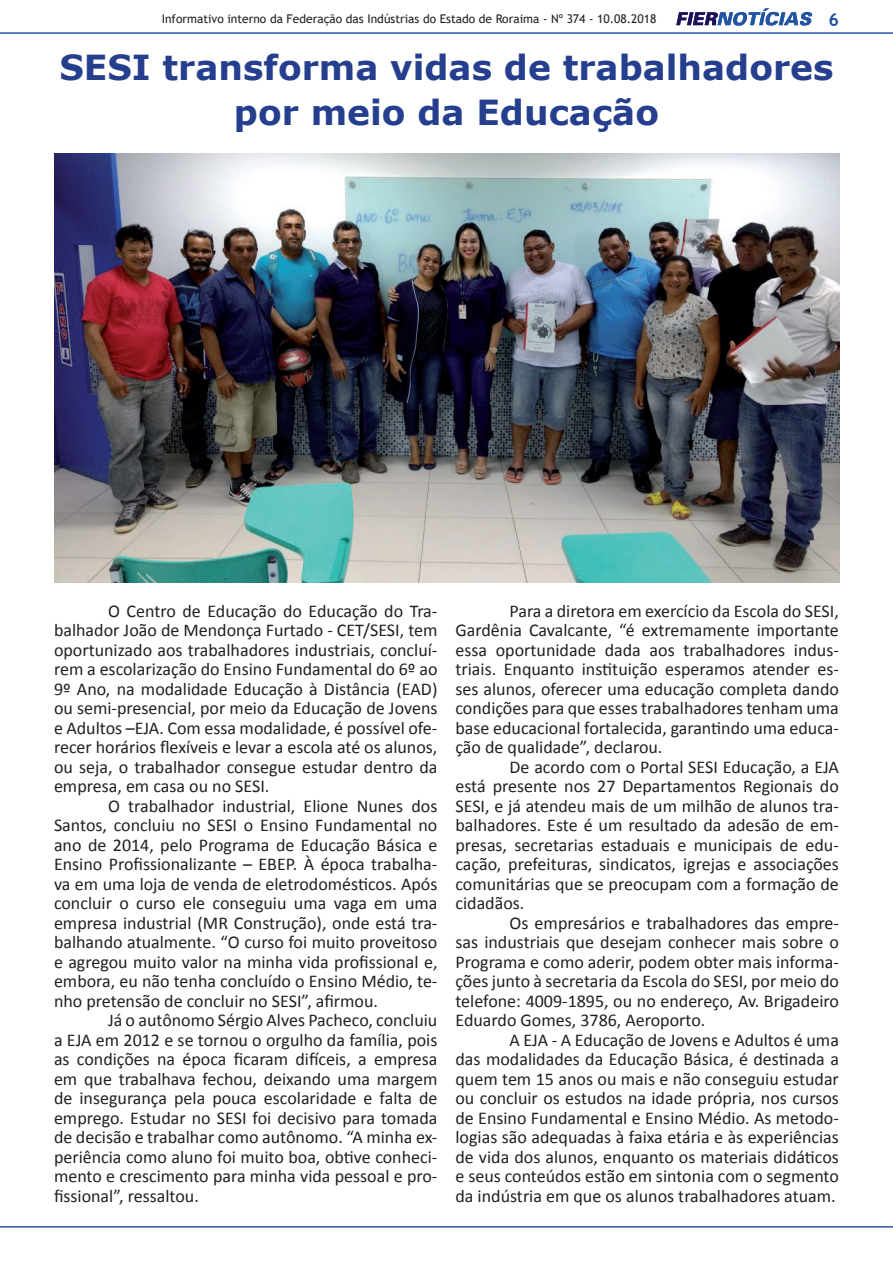
<style>
.page{position:relative;width:893px;height:1263px;background:#fff}
.page>*{position:absolute;margin:0;border:0;box-sizing:border-box;transform-origin:0 0}
.t1{font:700 34.5px/45px "Verdana";color:#253f8e;text-align:center}
.t2{font:18px/19.5px "Calibri";color:#231f20;text-align:justify}
.t3{font:700 18px "Trebuchet MS";color:#2254a4}
.t4{font:12px "Trebuchet MS";color:#231f20}
</style>
<div class="page">
<svg style="left:676px;top:8px;width:136px;height:18px"></svg>
<hr style="left:0;top:32px;width:893px;height:2px;background:#2254a4">
<hr style="left:0;top:1226px;width:893px;height:1px;background:#2254a4">
<img style="left:55px;top:153px;width:785px;height:430px">
<p class="t4" style="left:162px;top:11px;width:496px">Informativo interno da Federação das Indústrias do Estado de Roraima - Nº 374 - 10.08.2018</p>
<p class="t3" style="left:828px;top:8px;width:12px">6</p>
<h1 class="t1" style="left:59px;top:45px;width:776px">SESI transforma vidas de trabalhadores por meio da Educação</h1>
<p class="t2" style="left:54px;top:600px;width:385px;text-indent:54px">O Centro de Educação do Educação do Tra&shy;balhador João de Mendonça Furtado - CET/SESI, tem oportunizado aos trabalhadores industriais, concluí&shy;rem a escolarização do Ensino Fundamental do 6º ao 9º Ano, na modalidade Educação à Distância (EAD) ou semi-presencial, por meio da Educação de Jovens e Adultos –EJA. Com essa modalidade, é possível ofe&shy;recer horários flexíveis e levar a escola até os alunos, ou seja, o trabalhador consegue estudar dentro da empresa, em casa ou no SESI.</p>
<p class="t2" style="left:54px;top:795px;width:385px;text-indent:54px">O trabalhador industrial, Elione Nunes dos Santos, concluiu no SESI o Ensino Fundamental no ano de 2014, pelo Programa de Educação Básica e Ensino Profissionalizante – EBEP. À época trabalha&shy;va em uma loja de venda de eletrodomésticos. Após concluir o curso ele conseguiu uma vaga em uma empresa industrial (MR Construção), onde está tra&shy;balhando atualmente. “O curso foi muito proveitoso e agregou muito valor na minha vida profissional e, embora, eu não tenha concluído o Ensino Médio, te&shy;nho pretensão de concluir no SESI”, afirmou.</p>
<p class="t2" style="left:54px;top:1010px;width:385px;text-indent:54px">Já o autônomo Sérgio Alves Pacheco, concluiu a EJA em 2012 e se tornou o orgulho da família, pois as condições na época ficaram difíceis, a empresa em que trabalhava fechou, deixando uma margem de insegurança pela pouca escolaridade e falta de emprego. Estudar no SESI foi decisivo para tomada de decisão e trabalhar como autônomo. “A minha ex&shy;periência como aluno foi muito boa, obtive conheci&shy;mento e crescimento para minha vida pessoal e pro&shy;fissional”, ressaltou.</p>
<p class="t2" style="left:455px;top:600px;width:385px;text-indent:54px">Para a diretora em exercício da Escola do SESI, Gardênia Cavalcante, “é extremamente importante essa oportunidade dada aos trabalhadores indus&shy;triais. Enquanto instituição esperamos atender es&shy;ses alunos, oferecer uma educação completa dando condições para que esses trabalhadores tenham uma base educacional fortalecida, garantindo uma educa&shy;ção de qualidade”, declarou.</p>
<p class="t2" style="left:455px;top:756px;width:385px;text-indent:54px">De acordo com o Portal SESI Educação, a EJA está presente nos 27 Departamentos Regionais do SESI, e já atendeu mais de um milhão de alunos tra&shy;balhadores. Este é um resultado da adesão de em&shy;presas, secretarias estaduais e municipais de edu&shy;cação, prefeituras, sindicatos, igrejas e associações comunitárias que se preocupam com a formação de cidadãos.</p>
<p class="t2" style="left:455px;top:912px;width:385px;text-indent:54px">Os empresários e trabalhadores das empre&shy;sas industriais que desejam conhecer mais sobre o Programa e como aderir, podem obter mais informa&shy;ções junto à secretaria da Escola do SESI, por meio do telefone: 4009-1895, ou no endereço, Av. Brigadeiro Eduardo Gomes, 3786, Aeroporto.</p>
<p class="t2" style="left:455px;top:1029px;width:385px;text-indent:54px">A EJA - A Educação de Jovens e Adultos é uma das modalidades da Educação Básica, é destinada a quem tem 15 anos ou mais e não conseguiu estudar ou concluir os estudos na idade própria, nos cursos de Ensino Fundamental e Ensino Médio. As metodo&shy;logias são adequadas à faixa etária e às experiências de vida dos alunos, enquanto os materiais didáticos e seus conteúdos estão em sintonia com o segmento da indústria em que os alunos trabalhadores atuam.</p>
</div>
